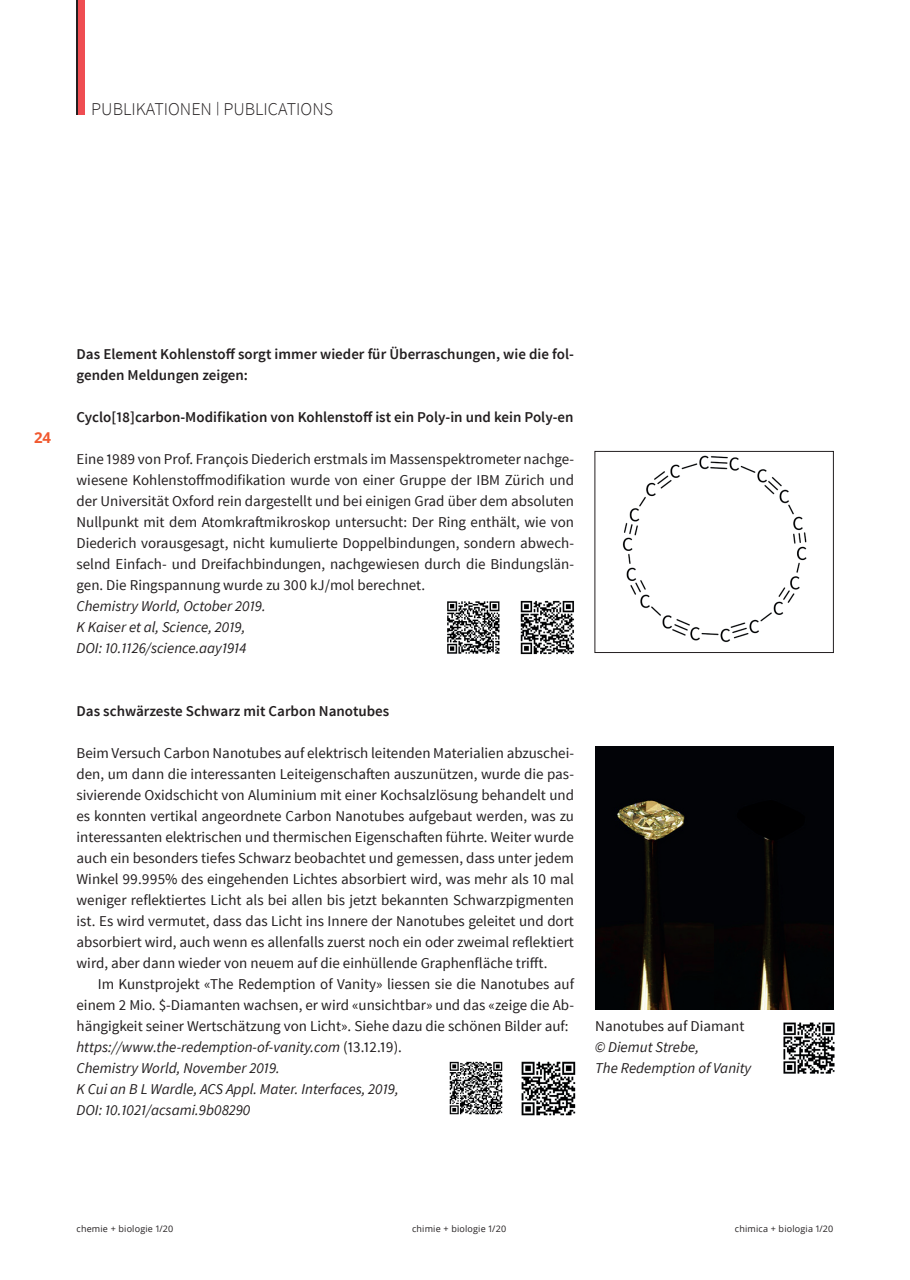
<style>
.page{position:relative;width:910px;height:1280px;background:#fff}
.page>*{position:absolute;margin:0;border:0;box-sizing:border-box;transform-origin:0 0}
.t1{font:300 18px "Source Sans Pro";color:#231f20}
.t2{font:15px/21px "Source Sans Pro";color:#231f20;text-align:justify}
.t3{font:600 15px/21px "Source Sans Pro";color:#231f20}
.t4{font:italic 15px/21px "Source Sans Pro";color:#231f20}
.t5{font:700 15px "Open Sans";color:#f1592f}
.t6{font:9px "Open Sans";letter-spacing:.02em;color:#231f20}
.s1{font-style:italic}
</style>
<div class="page">
<hr style="left:77px;top:0;width:1px;height:115px;background:#231f20">
<div style="left:78px;top:0;width:6px;height:115px;background:#ef4d52"></div>
<img style="left:622px;top:455px;width:185px;height:188px">
<div style="left:595px;top:451px;width:239px;height:202px;border:1px solid #231f20"></div>
<img style="left:447px;top:601px;width:53px;height:53px">
<img style="left:520px;top:600px;width:54px;height:55px">
<img style="left:595px;top:746px;width:238px;height:264px">
<img style="left:783px;top:1022px;width:52px;height:52px">
<img style="left:449px;top:1061px;width:54px;height:54px">
<img style="left:521px;top:1061px;width:55px;height:55px">
<p class="t1" style="left:91px;top:98px;width:243px">PUBLIKATIONEN <sup>|</sup> PUBLICATIONS</p>
<p class="t5" style="left:34px;top:427px;width:19px">24</p>
<p class="t3" style="left:77px;top:344px;width:499px">Das Element Kohlenstoff sorgt immer wieder für Überraschungen, wie die fol&shy;genden Meldungen zeigen:</p>
<p class="t3" style="left:77px;top:407px;width:499px">Cyclo[18]carbon-Modifikation von Kohlenstoff ist ein Poly-in und kein Poly-en</p>
<p class="t2" style="left:77px;top:448px;width:499px">Eine 1989 von Prof. François Diederich erstmals im Massenspektrometer nachge&shy;wiesene Kohlenstoffmodifikation wurde von einer Gruppe der IBM Zürich und der Universität Oxford rein dargestellt und bei einigen Grad über dem absoluten Nullpunkt mit dem Atomkraftmikroskop untersucht: Der Ring enthält, wie von Diederich vorausgesagt, nicht kumulierte Doppelbindungen, sondern abwech&shy;selnd Einfach- und Dreifachbindungen, nachgewiesen durch die Bindungslän&shy;gen. Die Ringspannung wurde zu 300 kJ/mol berechnet.</p>
<p class="t4" style="left:77px;top:595px;width:191px">Chemistry World, October 2019.<br>K Kaiser et al, Science, 2019,<br>DOI: 10.1126/science.aay1914</p>
<p class="t3" style="left:77px;top:701px;width:314px">Das schwärzeste Schwarz mit Carbon Nanotubes</p>
<p class="t2" style="left:77px;top:742px;width:499px">Beim Versuch Carbon Nanotubes auf elektrisch leitenden Materialien abzuschei&shy;den, um dann die interessanten Leiteigenschaften auszunützen, wurde die pas&shy;sivierende Oxidschicht von Aluminium mit einer Kochsalzlösung behandelt und es konnten vertikal angeordnete Carbon Nanotubes aufgebaut werden, was zu interessanten elektrischen und thermischen Eigenschaften führte. Weiter wurde auch ein besonders tiefes Schwarz beobachtet und gemessen, dass unter jedem Winkel 99.995% des eingehenden Lichtes absorbiert wird, was mehr als 10 mal weniger reflektiertes Licht als bei allen bis jetzt bekannten Schwarzpigmenten ist. Es wird vermutet, dass das Licht ins Innere der Nanotubes geleitet und dort absorbiert wird, auch wenn es allenfalls zuerst noch ein oder zweimal reflektiert wird, aber dann wieder von neuem auf die einhüllende Graphenfläche trifft.</p>
<p class="t2" style="left:77px;top:973px;width:499px;text-align:left;text-indent:21px">Im Kunstprojekt «The Redemption of Vanity» liessen sie die Nanotubes auf einem 2 Mio. $-Diamanten wachsen, er wird «unsichtbar» und das «zeige die Ab&shy;hängigkeit seiner Wertschätzung von Licht». Siehe dazu die schönen Bilder auf: <span class="s1">https://www.the-redemption-of-vanity.com</span> (13.12.19).<br><span class="s1">Chemistry World, November 2019.<br>K Cui an B L Wardle, ACS Appl. Mater. Interfaces, 2019,<br>DOI: 10.1021/acsami.9b08290</span></p>
<p class="t2" style="left:595px;top:1015px;width:151px">Nanotubes auf Diamant</p>
<p class="t4" style="left:595px;top:1036px;width:158px">© Diemut Strebe,<br>The Redemption of Vanity</p>
<p class="t6" style="left:77px;top:1222px;width:98px">chemie + biologie 1/20</p>
<p class="t6" style="left:412px;top:1222px;width:96px">chimie + biologie 1/20</p>
<p class="t6" style="left:735px;top:1222px;width:100px">chimica + biologia 1/20</p>
</div>
